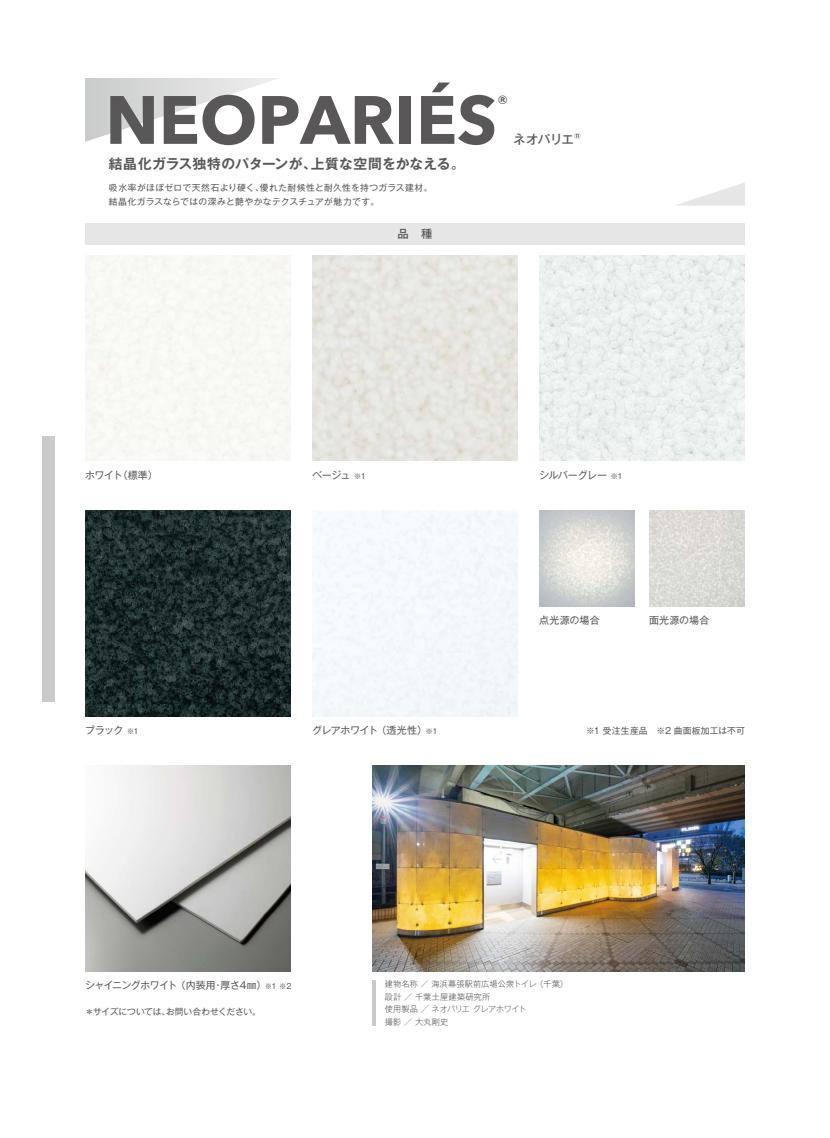
<style>
.page{position:relative;width:830px;height:1138px;background:#fff}
.page>*{position:absolute;margin:0;border:0;box-sizing:border-box;transform-origin:0 0}
.t1{font:700 67.5px "Avenir Next";color:#595757}
.t2{font:500 18.75px "Avenir Next";color:#595757}
.t3{font:700 13.75px "Gothic MB101 Pro De";letter-spacing:.015em;color:#595757}
.t4{font:500 12.5px "Gothic MB101 Pro";letter-spacing:-.045em;color:#595757}
.t5{font:500 11.25px "Gothic MB101 Pro";color:#595757}
.t6{font:10px "Gothic MB101 Pro";letter-spacing:-.04em;color:#595757}
.t7{font:8.75px/13.8px "Gothic MB101 Pro";letter-spacing:.045em;color:#595757}
.t8{font:8.75px "Gothic MB101 Pro";letter-spacing:-.015em;color:#595757}
.t9{font:8.75px "Gothic MB101 Pro";letter-spacing:.025em;color:#595757}
.t10{font:300 8.12px/12.5px "Gothic MB101 Pro";letter-spacing:.015em;color:#595757}
.s1{font-size:7.5px}
</style>
<div class="page">
<div style="left:43px;top:436px;width:12px;height:266px;background:#c9caca"></div>
<div style="left:85px;top:223px;width:659px;height:21px;background:#e6e6e6"></div>
<svg style="left:675px;top:183px;width:69px;height:23px"></svg>
<svg style="left:85px;top:78px;width:193px;height:64px"></svg>
<svg style="left:574px;top:133px;width:6px;height:6px"></svg>
<img style="left:85px;top:765px;width:206px;height:206px">
<img style="left:312px;top:255px;width:205px;height:206px">
<img style="left:85px;top:510px;width:206px;height:206px">
<img style="left:539px;top:255px;width:205px;height:206px">
<img style="left:539px;top:510px;width:95px;height:96px">
<img style="left:649px;top:510px;width:95px;height:96px">
<hr style="left:372px;top:980px;width:4px;height:45px;background:#c9caca">
<img style="left:372px;top:765px;width:372px;height:206px">
<h1 class="t1" style="left:105px;top:62px;width:393px">NEOPARIÉS</h1>
<h2 class="t2" style="left:497px;top:86px;width:13px">®</h2>
<p class="t4" style="left:513px;top:129px;width:62px">ネオパリエ</p>
<h3 class="t3" style="left:109px;top:153px;width:357px">結晶化ガラス独特のパターンが、上質な空間をかなえる。</h3>
<p class="t7" style="left:109px;top:180px;width:325px">吸水率がほぼゼロで天然石より硬く、優れた耐候性と耐久性を持つガラス建材。結晶化ガラスならではの深みと艶やかなテクスチュアが魅力です。</p>
<p class="t5" style="left:397px;top:225px;width:36px">品　種</p>
<p class="t6" style="left:85px;top:466px;width:74px">ホワイト（標準）</p>
<p class="t6" style="left:539px;top:466px;width:85px">シルバーグレー <span class="s1">※1</span></p>
<p class="t6" style="left:312px;top:466px;width:55px">ベージュ <span class="s1">※1</span></p>
<p class="t6" style="left:539px;top:612px;width:62px">点光源の場合</p>
<p class="t6" style="left:648px;top:612px;width:62px">面光源の場合</p>
<p class="t6" style="left:85px;top:721px;width:55px">ブラック <span class="s1">※1</span></p>
<p class="t6" style="left:312px;top:721px;width:127px">グレアホワイト（透光性）<span class="s1">※1</span></p>
<p class="t9" style="left:585px;top:723px;width:160px">※1 受注生産品　※2 曲面板加工は不可</p>
<p class="t6" style="left:85px;top:976px;width:208px">シャイニングホワイト（内装用・厚さ4㎜）<span class="s1">※1 ※2</span></p>
<p class="t8" style="left:85px;top:1003px;width:177px">＊サイズについては、お問い合わせください。</p>
<p class="t10" style="left:384px;top:976px;width:185px">建物名称 ／ 海浜幕張駅前広場公衆トイレ（千葉）設計 ／ 千葉土屋建築研究所<br>使用製品 ／ ネオパリエ グレアホワイト<br>撮影 ／ 大丸剛史</p>
</div>
